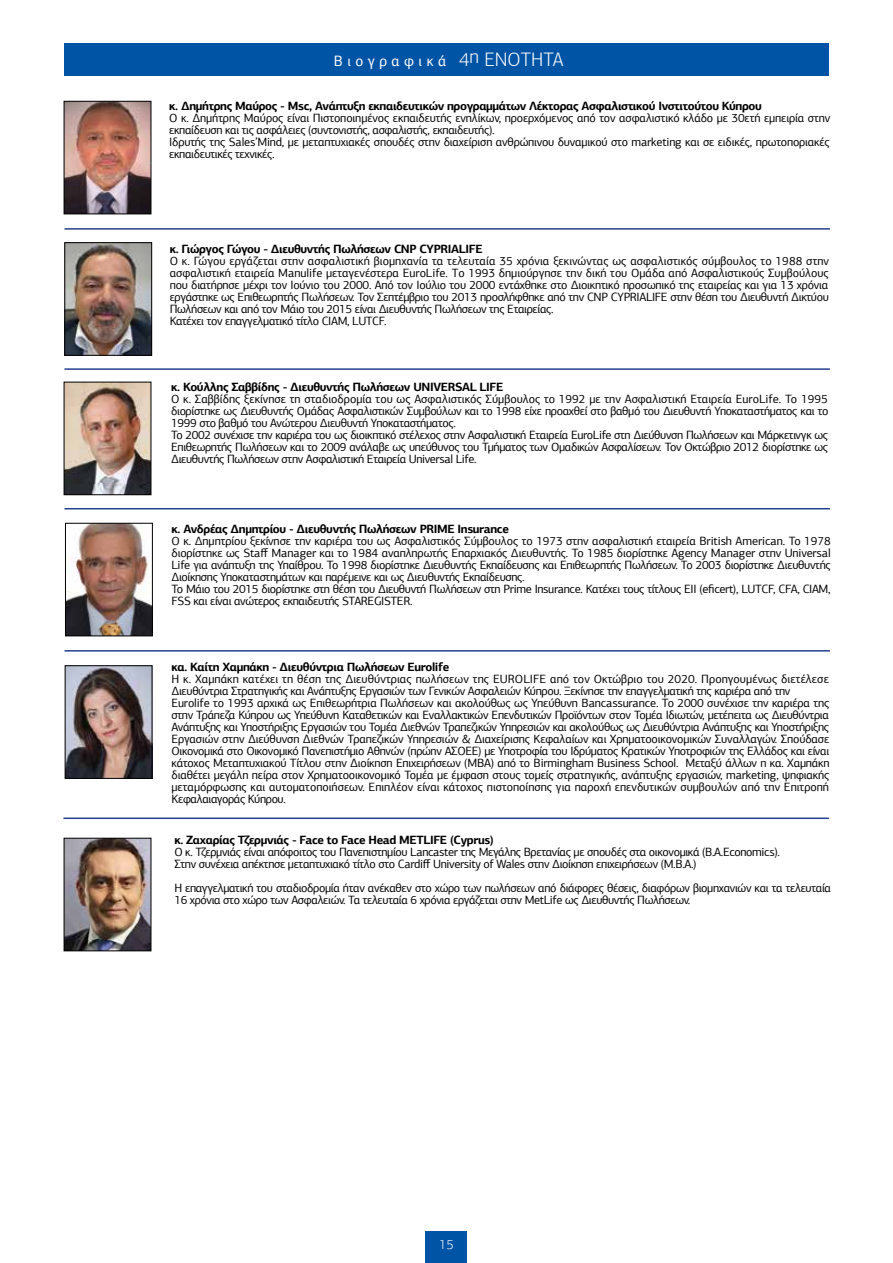
<style>
.page{position:relative;width:893px;height:1263px;background:#fff}
.page>*{position:absolute;margin:0;border:0;box-sizing:border-box;transform-origin:0 0}
.t1{font:15px "PF Agora Sans Pro";letter-spacing:.3em;color:#fff}
.t2{font:300 13.5px "PF Agora Sans Pro";color:#fff}
.t3{font:12px/12px "PF Agora Sans Pro";letter-spacing:-.03em;color:#000}
.t4{font:700 12px "PF Agora Sans Pro";letter-spacing:-.03em;color:#000}
.s1{font-weight:300;font-size:19.5px}
</style>
<div class="page">
<div style="left:425px;top:1231px;width:42px;height:32px;background:#0054a6"></div>
<div style="left:64px;top:44px;width:765px;height:32px;background:#0054a6"></div>
<hr style="left:64px;top:368px;width:766px;height:2px;background:#25408f">
<hr style="left:64px;top:228px;width:766px;height:2px;background:#25408f">
<hr style="left:64px;top:508px;width:766px;height:1px;background:#25408f">
<hr style="left:64px;top:650px;width:766px;height:1px;background:#25408f">
<img style="left:66px;top:244px;width:84px;height:110px">
<div style="left:64px;top:242px;width:88px;height:114px;border:1px solid #000"></div>
<img style="left:66px;top:384px;width:83px;height:109px">
<div style="left:64px;top:382px;width:87px;height:113px;border:1px solid #000"></div>
<img style="left:67px;top:525px;width:84px;height:109px">
<div style="left:65px;top:523px;width:88px;height:113px;border:1px solid #000"></div>
<hr style="left:63px;top:817px;width:766px;height:2px;background:#25408f">
<img style="left:67px;top:667px;width:83px;height:110px">
<div style="left:65px;top:665px;width:87px;height:114px;border:1px solid #000"></div>
<img style="left:66px;top:840px;width:83px;height:109px">
<div style="left:64px;top:838px;width:87px;height:113px;border:1px solid #000"></div>
<img style="left:66px;top:103px;width:83px;height:109px">
<div style="left:64px;top:101px;width:87px;height:113px;border:1px solid #000"></div>
<p class="t1" style="left:334px;top:52px;width:231px">Βιογραφικά <span class="s1">4</span><sup>η</sup> <span class="s1">ΕΝΟΤΗΤΑ</span></p>
<p class="t4" style="left:169px;top:98px;width:594px">κ. Δημήτρης Μαύρος - Msc, Ανάπτυξη εκπαιδευτικών προγραμμάτων Λέκτορας Ασφαλιστικού Ινστιτούτου Κύπρου</p>
<p class="t3" style="left:169px;top:112px;width:662px">Ο κ. Δημήτρης Μαύρος είναι Πιστοποιημένος εκπαιδευτής ενηλίκων, προερχόμενος από τον ασφαλιστικό κλάδο με 30ετή εμπειρία στην εκπαίδευση και τις ασφάλειες (συντονιστής, ασφαλιστής, εκπαιδευτής).<br>Ιδρυτής της Sales’Mind, με μεταπτυχιακές σπουδές στην διαχείριση ανθρώπινου δυναμικού στο marketing και σε ειδικές, πρωτοποριακές εκπαιδευτικές τεχνικές.</p>
<p class="t4" style="left:170px;top:241px;width:314px">κ. Γιώργος Γώγου - Διευθυντής Πωλήσεων CNP CYPRIALIFE</p>
<p class="t3" style="left:170px;top:255px;width:661px">Ο κ. Γώγου εργάζεται στην ασφαλιστική βιομηχανία τα τελευταία 35 χρόνια ξεκινώντας ως ασφαλιστικός σύμβουλος το 1988 στην ασφαλιστική εταιρεία Manulife μεταγενέστερα EuroLife. Tο 1993 δημιούργησε την δική του Ομάδα από Ασφαλιστικούς Συμβούλους που διατήρησε μέχρι τον Ιούνιο του 2000. Από τον Ιούλιο του 2000 εντάχθηκε στο Διοικητικό προσωπικό της εταιρείας και για 13 χρόνια εργάστηκε ως Επιθεωρητής Πωλήσεων. Τον Σεπτέμβριο του 2013 προσλήφθηκε από την CNP CYPRIALIFE στην θέση του Διευθυντή Δικτύου Πωλήσεων και από τον Μάιο του 2015 είναι Διευθυντής Πωλήσεων της Εταιρείας.<br>Κατέχει τον επαγγελματικό τίτλο CIAM, LUTCF.</p>
<p class="t4" style="left:171px;top:379px;width:334px">κ. Κούλλης Σαββίδης - Διευθυντής Πωλήσεων UNIVERSAL LIFE</p>
<p class="t3" style="left:171px;top:393px;width:659px">O κ. Σαββίδης ξεκίνησε τη σταδιοδρομία του ως Ασφαλιστικός Σύμβουλος το 1992 με την Ασφαλιστική Εταιρεία EuroLife. Το 1995 διορίστηκε ως Διευθυντής Ομάδας Ασφαλιστικών Συμβούλων και το 1998 είχε προαχθεί στο βαθμό του Διευθυντή Υποκαταστήματος και το 1999 στο βαθμό του Ανώτερου Διευθυντή Υποκαταστήματος.<br>Το 2002 συνέχισε την καριέρα του ως διοικητικό στέλεχος στην Ασφαλιστική Εταιρεία EuroLife στη Διεύθυνση Πωλήσεων και Μάρκετινγκ ως Επιθεωρητής Πωλήσεων και το 2009 ανάλαβε ως υπεύθυνος του Τμήματος των Ομαδικών Ασφαλίσεων. Τον Οκτώβριο 2012 διορίστηκε ως Διευθυντής Πωλήσεων στην Ασφαλιστική Εταιρεία Universal Life.</p>
<p class="t4" style="left:171px;top:521px;width:339px">κ. Ανδρέας Δημητρίου - Διευθυντής Πωλήσεων PRIME Insurance</p>
<p class="t3" style="left:171px;top:535px;width:661px">Ο κ. Δημητρίου ξεκίνησε την καριέρα του ως Ασφαλιστικός Σύμβουλος το 1973 στην ασφαλιστική εταιρεία British American. Το 1978 διορίστηκε ως Staff Manager και το 1984 αναπληρωτής Επαρχιακός Διευθυντής. Το 1985 διορίστηκε Agency Manager στην Universal Life για ανάπτυξη της Υπαίθρου. Το 1998 διορίστηκε Διευθυντής Εκπαίδευσης και Επιθεωρητής Πωλήσεων. Το 2003 διορίστηκε Διευθυντής Διοίκησης Υποκαταστημάτων και παρέμεινε και ως Διευθυντής Εκπαίδευσης.<br>Το Μάιο του 2015 διορίστηκε στη θέση του Διευθυντή Πωλήσεων στη Prime Insurance. Κατέχει τους τίτλους ΕΙΙ (eficert), LUTCF, CFA, CIAM, FSS και είναι ανώτερος εκπαιδευτής STAREGISTER.</p>
<p class="t4" style="left:171px;top:660px;width:279px">κα. Καίτη Χαμπάκη - Διευθύντρια Πωλήσεων Eurolife</p>
<p class="t3" style="left:171px;top:673px;width:659px">Η κ. Χαμπάκη κατέχει τη θέση της Διευθύντριας πωλήσεων της EUROLIFE από τον Οκτώβριο του 2020. Προηγουμένως διετέλεσε Διευθύντρια Στρατηγικής και Ανάπτυξης Εργασιών των Γενικών Ασφαλειών Κύπρου. Ξεκίνησε την επαγγελματική της καριέρα από την Eurolife το 1993 αρχικά ως Επιθεωρήτρια Πωλήσεων και ακολούθως ως Υπεύθυνη Bancassurance. To 2000 συνέχισε την καριέρα της στην Τράπεζα Κύπρου ως Υπεύθυνη Καταθετικών και Εναλλακτικών Επενδυτικών Προϊόντων στον Τομέα Ιδιωτών, μετέπειτα ως Διευθύντρια Ανάπτυξης και Υποστήριξης Εργασιών του Τομέα Διεθνών Τραπεζικών Υπηρεσιών και ακολούθως ως Διευθύντρια Ανάπτυξης και Υποστήριξης Εργασιών στην Διεύθυνση Διεθνών Τραπεζικών Υπηρεσιών &amp; Διαχείρισης Κεφαλαίων και Χρηματοοικονομικών Συναλλαγών. Σπούδασε Οικονομικά στο Οικονομικό Πανεπιστήμιο Αθηνών (πρώην ΑΣΟΕΕ) με Υποτροφία του Ιδρύματος Κρατικών Υποτροφιών της Ελλάδος και είναι κάτοχος Μεταπτυχιακού Τίτλου στην Διοίκηση Επιχειρήσεων (MBA) από το Birmingham Business School. Μεταξύ άλλων η κα. Χαμπάκη διαθέτει μεγάλη πείρα στον Χρηματοοικονομικό Τομέα με έμφαση στους τομείς στρατηγικής, ανάπτυξης εργασιών, marketing, ψηφιακής μεταμόρφωσης και αυτοματοποιήσεων. Επιπλέον είναι κάτοχος πιστοποίησης για παροχή επενδυτικών συμβουλών από την Επιτροπή Κεφαλαιαγοράς Κύπρου.</p>
<p class="t4" style="left:174px;top:832px;width:321px">κ. Ζαχαρίας Τζερμνιάς - Face to Face Head METLIFE (Cyprus)</p>
<p class="t3" style="left:174px;top:846px;width:607px">Ο κ. Τζερμνιάς είναι απόφοιτος του Πανεπιστημίου Lancaster της Μεγάλης Βρετανίας με σπουδές στα οικονομικά (Β.Α.Economics).<br>Στην συνέχεια απέκτησε μεταπτυχιακό τίτλο στο Cardiff University of Wales στην Διοίκηση επιχειρήσεων (Μ.Β.Α.)</p>
<p class="t3" style="left:174px;top:882px;width:658px">Η επαγγελματική του σταδιοδρομία ήταν ανέκαθεν στο χώρο των πωλήσεων από διάφορες θέσεις, διαφόρων βιομηχανιών και τα τελευταία<br>16 χρόνια στο χώρο των Ασφαλειών. Τα τελευταία 6 χρόνια εργάζεται στην MetLife ως Διευθυντής Πωλήσεων.</p>
<p class="t2" style="left:439px;top:1236px;width:16px">15</p>
</div>
